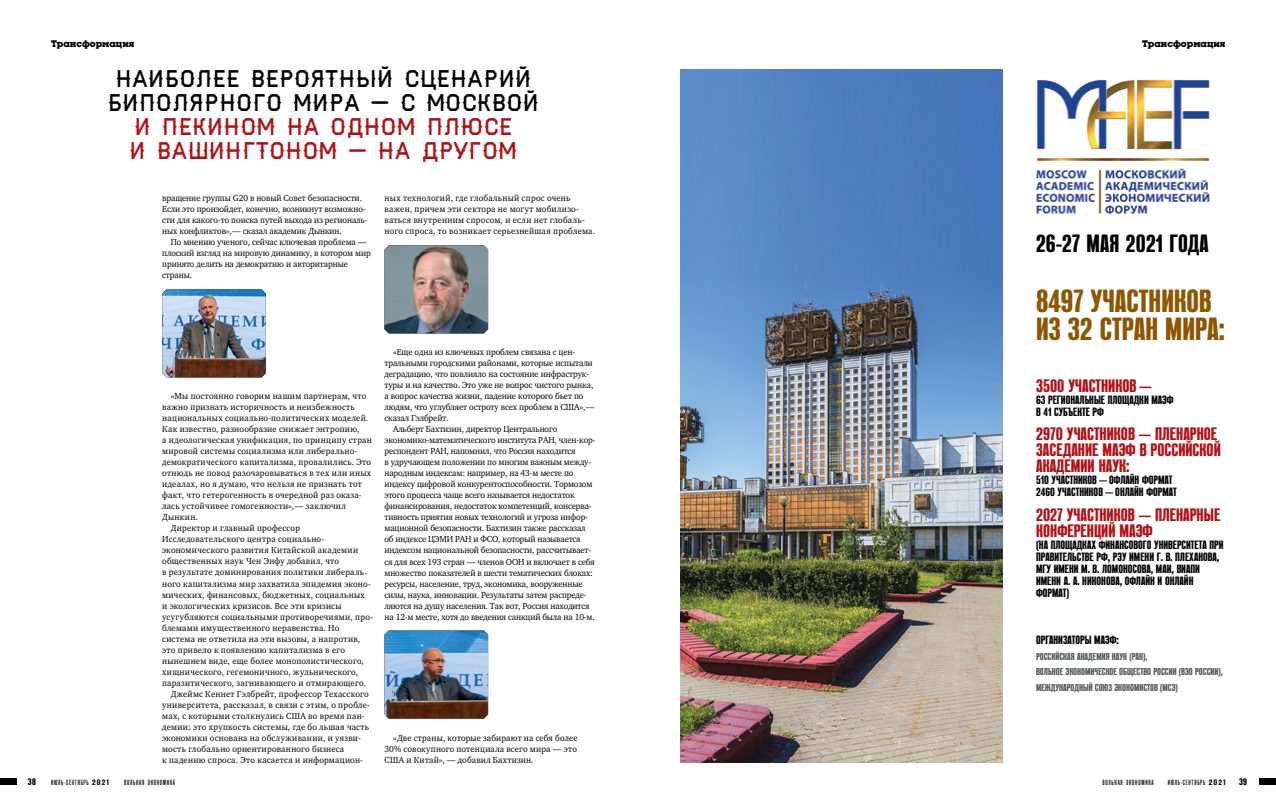
<style>
.page{position:relative;width:1276px;height:811px;background:#fff}
.page>*{position:absolute;margin:0;border:0;box-sizing:border-box;transform-origin:0 0}
.t1{font:700 32px/28px "Reforma Grotesk";color:#905501;scale:.95 1}
.t2{font:700 25px "Reforma Grotesk";letter-spacing:.01em;color:#000;scale:.95 1}
.t3{font:23px/24px "AA Haymaker";color:#000;text-align:center;scale:.95 1}
.t4{font:23px/24px "AA Haymaker";color:#b11116;scale:.95 1}
.t5{font:700 18px/16px "Reforma Grotesk";color:#b11116;scale:.95 1}
.t6{font:700 12px/12px "Reforma Grotesk";color:#000;scale:.95 1}
.t7{font:700 10px/15.7px "Reforma Grotesk";color:#58595b;scale:.95 1}
.t8{font:700 10px "Luga";color:#000}
.t9{font:700 9.5px "Reforma Grotesk";color:#000}
.t10{font:9px "Charter C";letter-spacing:-.015em;color:#000;scale:.95 1}
.t11{font:9px "Charter C";letter-spacing:.035em;color:#000;scale:.95 1}
.t12{font:9px/11px "Charter C";letter-spacing:.03em;color:#000;scale:.95 1}
.t13{font:9px/11px "Charter C";letter-spacing:-.01em;color:#000;scale:.95 1}
.t14{font:9px/11px "Charter C";letter-spacing:.01em;color:#000;text-align:justify;scale:.95 1}
.t15{font:500 7.5px "Reforma Grotesk";letter-spacing:.1em;color:#000}
.s1{font-family:"Reforma Grotesk Demi";font-weight:400;font-size:7.9px}
</style>
<div class="page">
<img style="left:1036px;top:80px;width:174px;height:134px">
<img style="left:680px;top:69px;width:322px;height:693px">
<img style="left:162px;top:289px;width:104px;height:88px">
<img style="left:384px;top:245px;width:104px;height:88px">
<img style="left:384px;top:630px;width:104px;height:88px">
<div style="left:0;top:777px;width:17px;height:7px;background:#000"></div>
<div style="left:1259px;top:777px;width:17px;height:7px;background:#000"></div>
<p class="t8" style="left:51px;top:39px;width:85px">Трансформация</p>
<p class="t8" style="left:1142px;top:39px;width:85px">Трансформация</p>
<h3 class="t3" style="left:107px;top:66px;width:456px">Наиболее вероятный сценарий биполярного мира — с Москвой</h3>
<h3 class="t4" style="left:129px;top:114px;width:410px">и Пекином на одном плюсе и Вашингтоном — на другом</h3>
<p class="t13" style="left:162px;top:193px;width:218px">вращение группы G20 в новый Совет безопасности.<br>Если это произойдет, конечно, возникнут возможно&shy;сти для какого-то поиска путей выхода из региональ&shy;ных конфликтов»,— сказал академик Дынкин.</p>
<p class="t13" style="left:162px;top:237px;width:221px;text-indent:9px">По мнению ученого, сейчас ключевая проблема — плоский взгляд на мировую динамику, в котором мир принято делить на демократию и авторитарные страны.</p>
<p class="t12" style="left:384px;top:193px;width:223px">ных технологий, где глобальный спрос очень важен, причем эти сектора не могут мобилизо&shy;ваться внутренним спросом, и если нет глобаль&shy;ного спроса, то возникает серьезнейшая проблема.</p>
<p class="t11" style="left:171px;top:391px;width:207px">«Мы постоянно говорим нашим партнерам, что</p>
<p class="t12" style="left:162px;top:402px;width:204px">важно признать историчность и неизбежность</p>
<p class="t12" style="left:162px;top:413px;width:218px">национальных социально-политических моделей.</p>
<p class="t12" style="left:162px;top:424px;width:209px">Как известно, разнообразие снижает энтропию,</p>
<p class="t11" style="left:162px;top:435px;width:222px">а идеологическая унификация, по принципу стран</p>
<p class="t12" style="left:162px;top:446px;width:207px">мировой системы социализма или либерально-</p>
<p class="t11" style="left:162px;top:457px;width:221px">демократического капитализма, провалились. Это</p>
<p class="t14" style="left:162px;top:468px;width:221px">отнюдь не повод разочаровываться в тех или иных</p>
<p class="t11" style="left:162px;top:479px;width:212px">идеалах, но я думаю, что нельзя не признать тот</p>
<p class="t12" style="left:162px;top:490px;width:211px">факт, что гетерогенность в очередной раз оказа-</p>
<p class="t11" style="left:162px;top:501px;width:195px">лась устойчивее гомогенности»,— заключил</p>
<p class="t14" style="left:162px;top:512px;width:39px">Дынкин.</p>
<p class="t12" style="left:171px;top:523px;width:138px">Директор и главный профессор</p>
<p class="t14" style="left:162px;top:534px;width:172px">Исследовательского центра социально-</p>
<p class="t12" style="left:162px;top:545px;width:208px">экономического развития Китайской академии</p>
<p class="t14" style="left:162px;top:556px;width:188px">общественных наук Чен Энфу добавил, что</p>
<p class="t12" style="left:162px;top:567px;width:217px">в результате доминирования политики либераль-</p>
<p class="t11" style="left:162px;top:578px;width:221px">ного капитализма мир захватила эпидемия эконо-</p>
<p class="t11" style="left:162px;top:589px;width:215px">мических, финансовых, бюджетных, социальных</p>
<p class="t14" style="left:162px;top:600px;width:190px">и экологических кризисов. Все эти кризисы</p>
<p class="t11" style="left:162px;top:611px;width:223px">усугубляются социальными противоречиями, про-</p>
<p class="t12" style="left:162px;top:622px;width:188px">блемами имущественного неравенства. Но</p>
<p class="t11" style="left:162px;top:633px;width:210px">система не ответила на эти вызовы, а напротив,</p>
<p class="t11" style="left:162px;top:644px;width:194px">это привело к появлению капитализма в его</p>
<p class="t14" style="left:162px;top:655px;width:214px">нынешнем виде, еще более монополистического,</p>
<p class="t11" style="left:162px;top:666px;width:208px">хищнического, гегемоничного, жульнического,</p>
<p class="t11" style="left:162px;top:677px;width:216px">паразитического, загнивающего и отмирающего.</p>
<p class="t12" style="left:171px;top:688px;width:210px">Джеймс Кеннет Гэлбрейт, профессор Техасского</p>
<p class="t11" style="left:162px;top:699px;width:220px">университета, рассказал, в связи с этим, о пробле-</p>
<p class="t11" style="left:162px;top:710px;width:215px">мах, с которыми столкнулись США во время пан-</p>
<p class="t11" style="left:162px;top:721px;width:219px">демии: это хрупкость системы, где бо́льшая часть</p>
<p class="t12" style="left:162px;top:732px;width:210px">экономики основана на обслуживании, и уязви-</p>
<p class="t14" style="left:162px;top:743px;width:193px">мость глобально ориентированного бизнеса</p>
<p class="t11" style="left:162px;top:754px;width:213px">к падению спроса. Это касается и информацион-</p>
<p class="t13" style="left:393px;top:347px;width:193px">«Еще одна из ключевых проблем связана с цен-</p>
<p class="t13" style="left:384px;top:358px;width:221px">тральными городскими районами, которые испытали</p>
<p class="t13" style="left:384px;top:369px;width:217px">деградацию, что повлияло на состояние инфраструк-</p>
<p class="t13" style="left:384px;top:380px;width:221px">туры и на качество. Это уже не вопрос чистого рынка,</p>
<p class="t13" style="left:384px;top:391px;width:211px">а вопрос качества жизни, падение которого бьет по</p>
<p class="t13" style="left:384px;top:402px;width:222px">людям, что углубляет остроту всех проблем в США»,—</p>
<p class="t13" style="left:384px;top:413px;width:69px">сказал Гэлбрейт.</p>
<p class="t10" style="left:393px;top:424px;width:174px">Альберт Бахтизин, директор Центрального</p>
<p class="t10" style="left:384px;top:435px;width:223px">экономико-математического института РАН, член-кор-</p>
<p class="t10" style="left:384px;top:446px;width:203px">респондент РАН, напомнил, что Россия находится</p>
<p class="t10" style="left:384px;top:457px;width:219px">в удручающем положении по многим важным между-</p>
<p class="t10" style="left:384px;top:468px;width:200px">народным индексам: например, на 43‑м месте по</p>
<p class="t10" style="left:384px;top:479px;width:220px">индексу цифровой конкурентоспособности. Тормозом</p>
<p class="t10" style="left:384px;top:490px;width:202px">этого процесса чаще всего называется недостаток</p>
<p class="t10" style="left:384px;top:501px;width:220px">финансирования, недостаток компетенций, консерва-</p>
<p class="t10" style="left:384px;top:512px;width:216px">тивность приятия новых технологий и угроза инфор-</p>
<p class="t10" style="left:384px;top:523px;width:213px">мационной безопасности. Бахтизин также рассказал</p>
<p class="t10" style="left:384px;top:534px;width:208px">об индексе ЦЭМИ РАН и ФСО, который называется</p>
<p class="t10" style="left:384px;top:545px;width:219px">индексом национальной безопасности, рассчитывает-</p>
<p class="t10" style="left:384px;top:556px;width:223px">ся для всех 193 стран — членов ООН и включает в себя</p>
<p class="t10" style="left:384px;top:567px;width:221px">множество показателей в шести тематических блоках:</p>
<p class="t10" style="left:384px;top:578px;width:210px">ресурсы, население, труд, экономика, вооруженные</p>
<p class="t10" style="left:384px;top:589px;width:213px">силы, наука, инновации. Результаты затем распреде-</p>
<p class="t10" style="left:384px;top:600px;width:217px">ляются на душу населения. Так вот, Россия находится</p>
<p class="t10" style="left:384px;top:611px;width:223px">на 12‑м месте, хотя до введения санкций была на 10‑м.</p>
<p class="t14" style="left:384px;top:732px;width:205px;text-indent:9px">«Две страны, которые забирают на себя более 30% совокупного потенциала всего мира — это США и Китай», — добавил Бахтизин.</p>
<h2 class="t2" style="left:1036px;top:229px;width:183px">26-27 МАЯ 2021 ГОДА</h2>
<h1 class="t1" style="left:1036px;top:286px;width:200px">8497 УЧАСТНИКОВ<br>ИЗ 32 СТРАН МИРА:</h1>
<h3 class="t5" style="left:1036px;top:377px;width:123px">3500 УЧАСТНИКОВ —</h3>
<h3 class="t6" style="left:1036px;top:393px;width:146px">63 РЕГИОНАЛЬНЫЕ ПЛОЩАДКИ МАЭФ<br>В 41 СУБЪЕКТЕ РФ</h3>
<h3 class="t5" style="left:1036px;top:426px;width:196px">2970 УЧАСТНИКОВ — ПЛЕНАРНОЕ<br>ЗАСЕДАНИЕ МАЭФ В РОССИЙСКОЙ<br>АКАДЕМИИ НАУК:</h3>
<h3 class="t6" style="left:1036px;top:474px;width:150px">510 УЧАСТНИКОВ — ОФЛАЙН ФОРМАТ<br>2460 УЧАСТНИКОВ — ОНЛАЙН ФОРМАТ</h3>
<h3 class="t5" style="left:1036px;top:506px;width:195px">2027 УЧАСТНИКОВ — ПЛЕНАРНЫЕ<br>КОНФЕРЕНЦИЙ МАЭФ</h3>
<h3 class="t6" style="left:1036px;top:538px;width:199px">(НА ПЛОЩАДКАХ ФИНАНСОВОГО УНИВЕРСИТЕТА ПРИ ПРАВИТЕЛЬСТВЕ РФ, РЭУ ИМЕНИ Г. В. ПЛЕХАНОВА, МГУ ИМЕНИ М. В. ЛОМОНОСОВА, МАИ, ВИАПИ ИМЕНИ А. А. НИКОНОВА, ОФЛАЙН И ОНЛАЙН ФОРМАТ)</h3>
<h3 class="t6" style="left:1036px;top:634px;width:88px">ОРГАНИЗАТОРЫ МАЭФ:</h3>
<p class="t7" style="left:1036px;top:648px;width:198px">РОССИЙСКАЯ АКАДЕМИЯ НАУК (РАН),<br>ВОЛЬНОЕ ЭКОНОМИЧЕСКОЕ ОБЩЕСТВО РОССИИ (ВЭО РОССИИ),<br>МЕЖДУНАРОДНЫЙ СОЮЗ ЭКОНОМИСТОВ (МСЭ)</p>
<p class="t9" style="left:28px;top:775px;width:10px">38</p>
<p class="t15" style="left:51px;top:778px;width:59px">ИЮЛЬ-СЕНТЯБРЬ <span class="s1">2021</span></p>
<p class="t15" style="left:124px;top:778px;width:52px">ВОЛЬНАЯ ЭКОНОМИКА</p>
<p class="t15" style="left:1102px;top:778px;width:52px">ВОЛЬНАЯ ЭКОНОМИКА</p>
<p class="t15" style="left:1167px;top:778px;width:59px">ИЮЛЬ-СЕНТЯБРЬ <span class="s1">2021</span></p>
<p class="t9" style="left:1239px;top:775px;width:10px">39</p>
</div>
